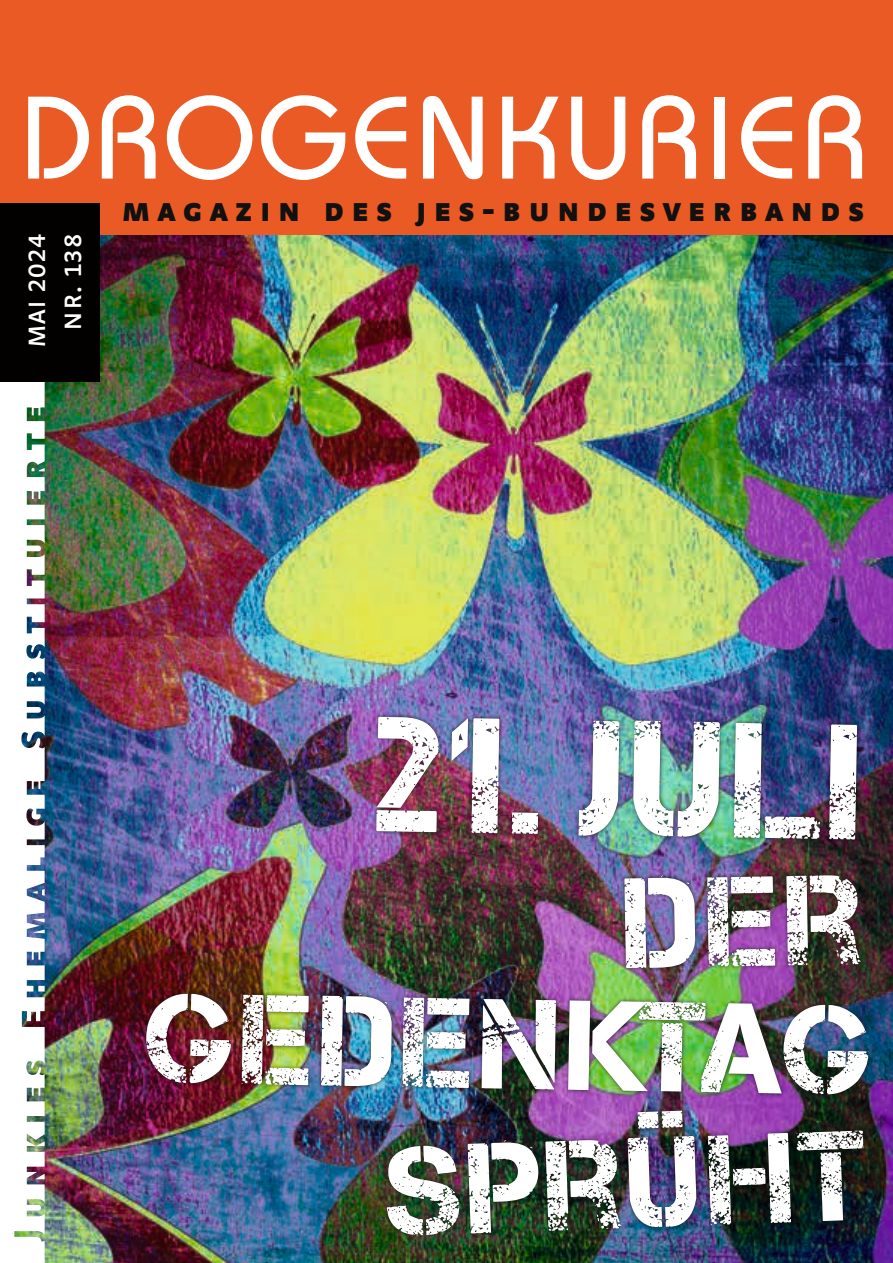
<style>
.page{position:relative;width:893px;height:1263px;background:#fff}
.page>*{position:absolute;margin:0;border:0;box-sizing:border-box;transform-origin:0 0}
.t1{font:163.2px "Captureit";color:#fff}
.t2{font:127.5px "Captureit";color:#fff}
.t3{font:500 117px "Bauhaus";letter-spacing:.045em;color:#fff}
.t4{font:900 34.5px "Strada SC";letter-spacing:.2em;color:#11110f}
.t5{font:31.5px/36px "Strada SC";letter-spacing:.02em;color:#fff;text-align:center}
</style>
<div class="page">
<img style="left:45px;top:235px;width:848px;height:1028px">
<img style="left:0;top:381px;width:45px;height:882px">
<div style="left:0;top:0;width:893px;height:235px;background:#e95a24"></div>
<div style="left:0;top:203px;width:100px;height:178px;background:#020100"></div>
<div style="left:372px;top:712px;width:489px;height:132px;background:#11110f;opacity:.75"></div>
<div style="left:620px;top:871px;width:245px;height:101px;background:#11110f;opacity:.75"></div>
<div style="left:382px;top:1107px;width:486px;height:132px;background:#11110f;opacity:.75"></div>
<div style="left:142px;top:990px;width:731px;height:109px;background:#11110f;opacity:.75"></div>
<img style="left:624px;top:875px;width:237px;height:93px">
<h3 class="t3" style="left:21px;top:69px;width:848px">DROGENKURIER</h3>
<p class="t4" style="left:122px;top:188px;width:744px">magazin des jes-bundesverbands</p>
<p class="t5" style="left:16px;top:348px;width:116px;rotate:-90deg">mai 2024 nr. 138</p>
<h1 class="t1" style="left:379px;top:683px;width:486px;rotate:1deg">21. Juli</h1>
<h2 class="t2" style="left:148px;top:966px;width:726px;rotate:1deg">Gedenktag</h2>
<h2 class="t2" style="left:384px;top:1120px;width:485px;rotate:-2deg">sprüht</h2>
</div>
